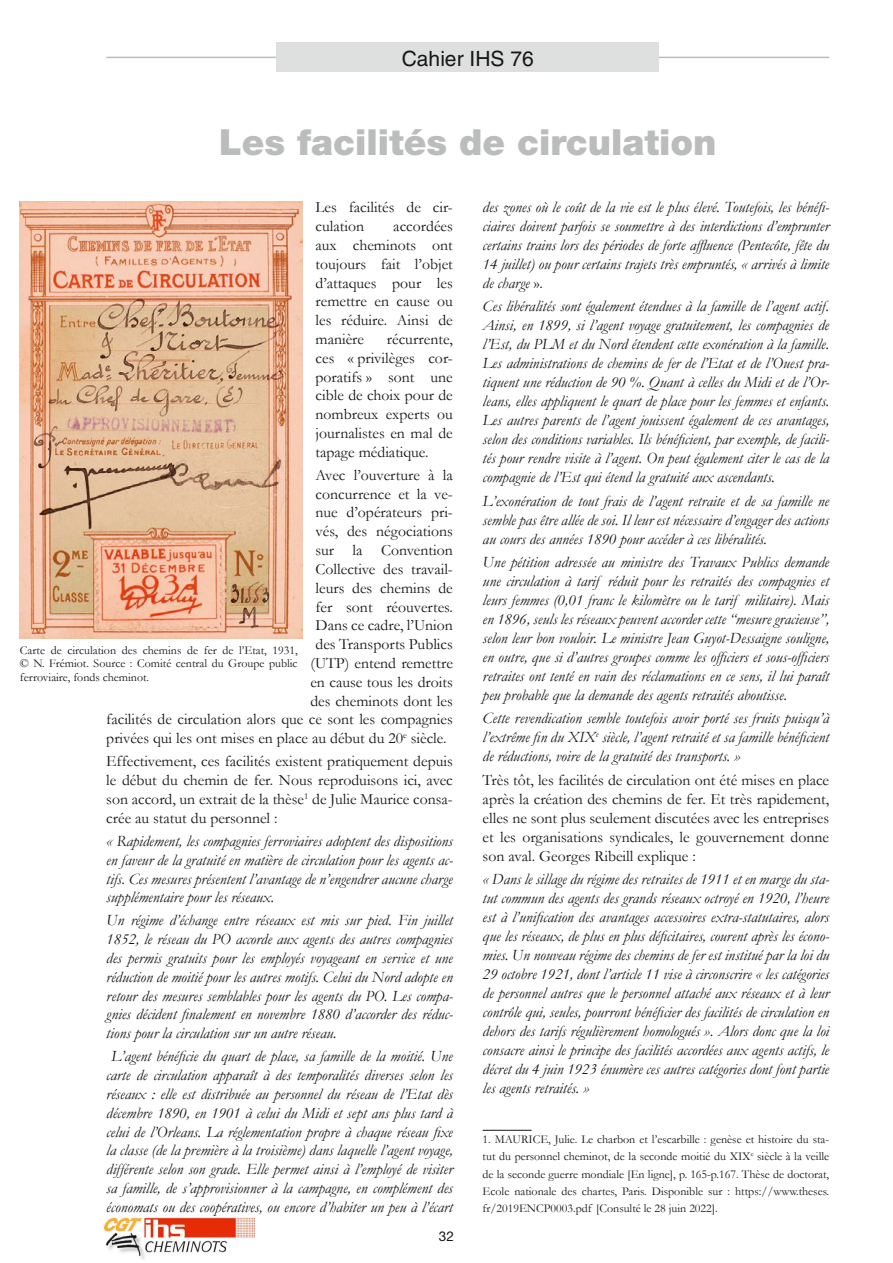
<style>
.page{position:relative;width:893px;height:1263px;background:#fff}
.page>*{position:absolute;margin:0;border:0;box-sizing:border-box;transform-origin:0 0}
.t1{font:900 36px "Helvetica Neue";color:#bbbcbc}
.t2{font:21px "Helvetica";color:#181716}
.t3{font:italic 15.75px/19px "Garamond";color:#181716;text-align:justify}
.t4{font:15.75px/18.8px "Garamond";color:#181716;text-align:justify}
.t5{font:13.5px "Helvetica Neue";color:#181716}
.t6{font:12px/17.1px "Garamond";color:#181716;text-align:justify}
.s1{font-style:normal}
</style>
<div class="page">
<hr style="left:106px;top:57px;width:723px;height:1px;background:#bbbcbc">
<div style="left:276px;top:43px;width:383px;height:29px;background:#dedfdf"></div>
<hr style="left:483px;top:1130px;width:48px;height:1px;background:#181716">
<img style="left:20px;top:202px;width:283px;height:436px">
<img style="left:104px;top:1217px;width:151px;height:42px">
<h2 class="t2" style="left:402px;top:46px;width:133px">Cahier IHS 76</h2>
<h1 class="t1" style="left:219px;top:121px;width:499px">Les facilités de circulation</h1>
<p class="t4" style="left:316px;top:198px;width:139px">Les facilités de cir&shy;culation</p>
<p class="t4" style="left:316px;top:216px;width:139px;text-indent:78px">accordées aux cheminots ont toujours fait l’objet d’attaques pour les remettre en cause ou les réduire. Ainsi de manière</p>
<p class="t4" style="left:316px;top:329px;width:139px;text-indent:71px">récurrente, ces « privilèges cor&shy;poratifs » sont une cible de choix pour de nombreux experts ou journalistes en mal de tapage médiatique.</p>
<p class="t4" style="left:316px;top:465px;width:139px">Avec l’ouverture à la</p>
<p class="t4" style="left:316px;top:484px;width:139px">concurrence et la ve-</p>
<p class="t4" style="left:316px;top:503px;width:139px">nue d’opérateurs pri-</p>
<p class="t4" style="left:316px;top:521px;width:139px">vés, des négociations</p>
<p class="t4" style="left:316px;top:540px;width:139px">sur la Convention</p>
<p class="t4" style="left:316px;top:559px;width:139px">Collective des travail-</p>
<p class="t4" style="left:316px;top:578px;width:139px">leurs des chemins de</p>
<p class="t4" style="left:316px;top:597px;width:139px">fer sont réouvertes.</p>
<p class="t4" style="left:316px;top:616px;width:139px">Dans ce cadre, l’Union</p>
<p class="t4" style="left:316px;top:634px;width:139px">des Transports Publics</p>
<p class="t4" style="left:310px;top:653px;width:144px">(UTP) entend remettre</p>
<p class="t4" style="left:310px;top:672px;width:144px">en cause tous les droits</p>
<p class="t4" style="left:310px;top:691px;width:144px">des cheminots dont les</p>
<p class="t4" style="left:106px;top:710px;width:348px">facilités de circulation alors que ce sont les compagnies</p>
<p class="t4" style="left:106px;top:728px;width:342px">privées qui les ont mises en place au début du 20<sup>e</sup> siècle.</p>
<p class="t4" style="left:106px;top:752px;width:348px">Effectivement, ces facilités existent pratiquement depuis le début du chemin de fer. Nous reproduisons ici, avec son accord, un extrait de la thèse<sup>1</sup> de Julie Maurice consa&shy;crée au statut du personnel :</p>
<p class="t3" style="left:106px;top:831px;width:348px">« Rapidement, les compagnies ferroviaires adoptent des dispositions en faveur de la gratuité en matière de circulation pour les agents ac&shy;tifs. Ces mesures présentent l’avantage de n’engendrer aucune charge supplémentaire pour les réseaux.</p>
<p class="t3" style="left:106px;top:911px;width:348px">Un régime d’échange entre réseaux est mis sur pied. Fin juillet 1852, le réseau du PO accorde aux agents des autres compagnies des permis gratuits pour les employés voyageant en service et une réduction de moitié pour les autres motifs. Celui du Nord adopte en retour des mesures semblables pour les agents du PO. Les compa&shy;gnies décident finalement en novembre 1880 d’accorder des réduc&shy;tions pour la circulation sur un autre réseau.</p>
<p class="t3" style="left:106px;top:1046px;width:348px;text-align:center">L’agent bénéficie du quart de place, sa famille de la moitié. Une carte de circulation apparaît à des temporalités diverses selon les réseaux : elle est distribuée au personnel du réseau de l’Etat dès décembre 1890, en 1901 à celui du Midi et sept ans plus tard à celui de l’Orleans. La réglementation propre à chaque réseau fixe la classe (de la première à la troisième) dans laquelle l’agent voyage, différente selon son grade. Elle permet ainsi à l’employé de visiter sa famille, de s’approvisionner à la campagne, en complément des économats ou des coopératives, ou encore d’habiter un peu à l’écart</p>
<p class="t6" style="left:20px;top:643px;width:279px;line-height:13.5px">Carte de circulation des chemins de fer de l’Etat, 1931, © N. Frémiot. Source : Comité central du Groupe public ferroviaire, fonds cheminot.</p>
<p class="t5" style="left:439px;top:1228px;width:17px">32</p>
<p class="t3" style="left:483px;top:197px;width:348px">des zones où le coût de la vie est le plus élevé. Toutefois, les bénéfi&shy;ciaires doivent parfois se soumettre à des interdictions d’emprunter certains trains lors des périodes de forte affluence (Pentecôte, fête du 14 juillet) ou pour certains trajets très empruntés, « arrivés à limite de charge <span class="s1">».</span></p>
<p class="t3" style="left:483px;top:296px;width:348px">Ces libéralités sont également étendues à la famille de l’agent actif.<br>Ainsi, en 1899, si l’agent voyage gratuitement, les compagnies de l’Est, du PLM et du Nord étendent cette exonération à la famille.<br>Les administrations de chemins de fer de l’Etat et de l’Ouest pra&shy;tiquent une réduction de 90 %. Quant à celles du Midi et de l’Or&shy;leans, elles appliquent le quart de place pour les femmes et enfants.<br>Les autres parents de l’agent jouissent également de ces avantages, selon des conditions variables. Ils bénéficient, par exemple, de facili&shy;tés pour rendre visite à l’agent. On peut également citer le cas de la compagnie de l’Est qui étend la gratuité aux ascendants.</p>
<p class="t3" style="left:483px;top:491px;width:348px">L’exonération de tout frais de l’agent retraite et de sa famille ne semble pas être allée de soi. Il leur est nécessaire d’engager des actions au cours des années 1890 pour accéder à ces libéralités.</p>
<p class="t3" style="left:483px;top:552px;width:348px">Une pétition adressée au ministre des Travaux Publics demande une circulation à tarif réduit pour les retraités des compagnies et leurs femmes (0,01 franc le kilomètre ou le tarif militaire). Mais en 1896, seuls les réseaux peuvent accorder cette “mesure gracieuse”, selon leur bon vouloir. Le ministre Jean Guyot-Dessaigne souligne, en outre, que si d’autres groupes comme les officiers et sous-officiers retraites ont tenté en vain des réclamations en ce sens, il lui paraît peu probable que la demande des agents retraités aboutisse.</p>
<p class="t3" style="left:483px;top:708px;width:348px">Cette revendication semble toutefois avoir porté ses fruits puisqu’à l’extrême fin du XIX<sup>e</sup> siècle, l’agent retraité et sa famille bénéficient de réductions, voire de la gratuité des transports. »</p>
<p class="t4" style="left:483px;top:770px;width:348px">Très tôt, les facilités de circulation ont été mises en place après la création des chemins de fer. Et très rapidement, elles ne sont plus seulement discutées avec les entreprises et les organisations syndicales, le gouvernement donne son aval. Georges Ribeill explique :</p>
<p class="t3" style="left:483px;top:869px;width:348px">« Dans le sillage du régime des retraites de 1911 et en marge du sta&shy;tut commun des agents des grands réseaux octroyé en 1920, l’heure est à l’unification des avantages accessoires extra-statutaires, alors que les réseaux, de plus en plus déficitaires, courent après les écono&shy;mies. Un nouveau régime des chemins de fer est institué par la loi du 29 octobre 1921, dont l’article 11 vise à circonscrire « les catégories de personnel autres que le personnel attaché aux réseaux et à leur contrôle qui, seules, pourront bénéficier des facilités de circulation en dehors des tarifs régulièrement homologués ». Alors donc que la loi consacre ainsi le principe des facilités accordées aux agents actifs, le décret du 4 juin 1923 énumère ces autres catégories dont font partie les agents retraités. »</p>
<p class="t6" style="left:483px;top:1130px;width:348px">1. MAURICE, Julie. Le charbon et l’escarbille : genèse et histoire du sta&shy;tut du personnel cheminot, de la seconde moitié du XIX<sup>e</sup> siècle à la veille de la seconde guerre mondiale [En ligne], p. 165-p.167. Thèse de doctorat, Ecole nationale des chartes, Paris. Disponible sur : https://www.theses. fr/2019ENCP0003.pdf [Consulté le 28 juin 2022].</p>
</div>
